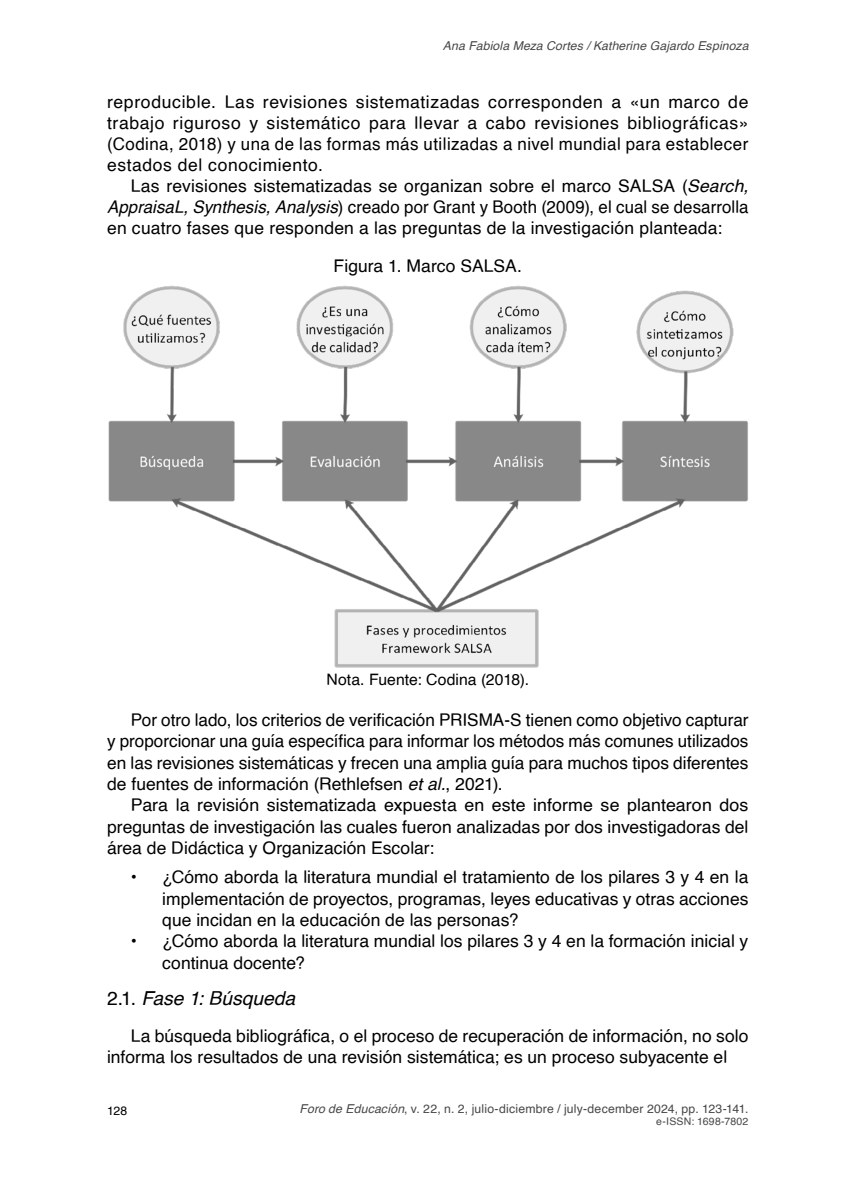
<style>
.page{position:relative;width:843px;height:1191px;background:#fff}
.page>*{position:absolute;margin:0;border:0;box-sizing:border-box;transform-origin:0 0}
.t1{font:italic 19.25px "Helvetica";color:#000}
.t2{font:17.5px/21.3px "Helvetica";letter-spacing:.005em;color:#000;text-align:justify}
.t3{font:15.75px "Helvetica";letter-spacing:.005em;color:#000}
.t4{font:12.25px "Helvetica";letter-spacing:.015em;color:#474747}
.t5{font:italic 12.25px "Helvetica";letter-spacing:.01em;color:#474747}
.t6{font:12.25px "Helvetica";color:#000}
.t7{font:10.5px "Helvetica";letter-spacing:.02em;color:#474747}
.s1{font-style:italic}
.s2{font-weight:700}
.s3{font-style:normal}
</style>
<div class="page">
<img style="left:108px;top:285px;width:640px;height:383px">
<p class="t5" style="left:443px;top:36px;width:307px">Ana Fabiola Meza Cortes / Katherine Gajardo Espinoza</p>
<p class="t2" style="left:107px;top:92px;width:643px">reproducible. Las revisiones sistematizadas corresponden a «un marco de trabajo riguroso y sistemático para llevar a cabo revisiones bibliográficas» (Codina, 2018) y una de las formas más utilizadas a nivel mundial para establecer estados del conocimiento.</p>
<p class="t2" style="left:107px;top:176px;width:643px;text-indent:24px">Las revisiones sistematizadas se organizan sobre el marco SALSA (<span class="s1">Search, AppraisaL, Synthesis, Analysis</span>) creado por Grant y Booth (2009), el cual se desarrolla en cuatro fases que responden a las preguntas de la investigación planteada:</p>
<p class="t2" style="left:334px;top:256px;width:190px">Figura 1. Marco SALSA.</p>
<p class="t3" style="left:326px;top:667px;width:204px">Nota. Fuente: Codina (2018).</p>
<p class="t2" style="left:107px;top:709px;width:643px;text-indent:24px">Por otro lado, los criterios de verificación PRISMA-S tienen como objetivo capturar y proporcionar una guía específica para informar los métodos más comunes utilizados en las revisiones sistemáticas y frecen una amplia guía para muchos tipos diferentes de fuentes de información (Rethlefsen <span class="s1">et al.</span>, 2021).</p>
<p class="t2" style="left:107px;top:795px;width:643px;text-indent:24px">Para la revisión sistematizada expuesta en este informe se plantearon dos preguntas de investigación las cuales fueron analizadas por dos investigadoras del área de Didáctica y Organización Escolar:</p>
<p class="t2" style="left:162px;top:867px;width:588px;text-indent:-32px"><span class="s2">•</span> ¿Cómo aborda la literatura mundial el tratamiento de los pilares 3 y 4 en la implementación de proyectos, programas, leyes educativas y otras acciones que incidan en la educación de las personas?</p>
<p class="t2" style="left:162px;top:931px;width:588px;text-indent:-32px"><span class="s2">•</span> ¿Cómo aborda la literatura mundial los pilares 3 y 4 en la formación inicial y continua docente?</p>
<p class="t1" style="left:107px;top:983px;width:190px"><span class="s3">2.1.</span> Fase 1: Búsqueda</p>
<p class="t2" style="left:107px;top:1026px;width:643px;text-indent:24px">La búsqueda bibliográfica, o el proceso de recuperación de información, no solo informa los resultados de una revisión sistemática; es un proceso subyacente el</p>
<p class="t6" style="left:107px;top:1101px;width:22px">128</p>
<p class="t4" style="left:300px;top:1099px;width:450px"><span class="s1">Foro de Educación</span>, v. 22, n. 2, julio-diciembre / july-december 2024, pp. 123-141.</p>
<p class="t7" style="left:656px;top:1113px;width:94px">e-ISSN: 1698-7802</p>
</div>
